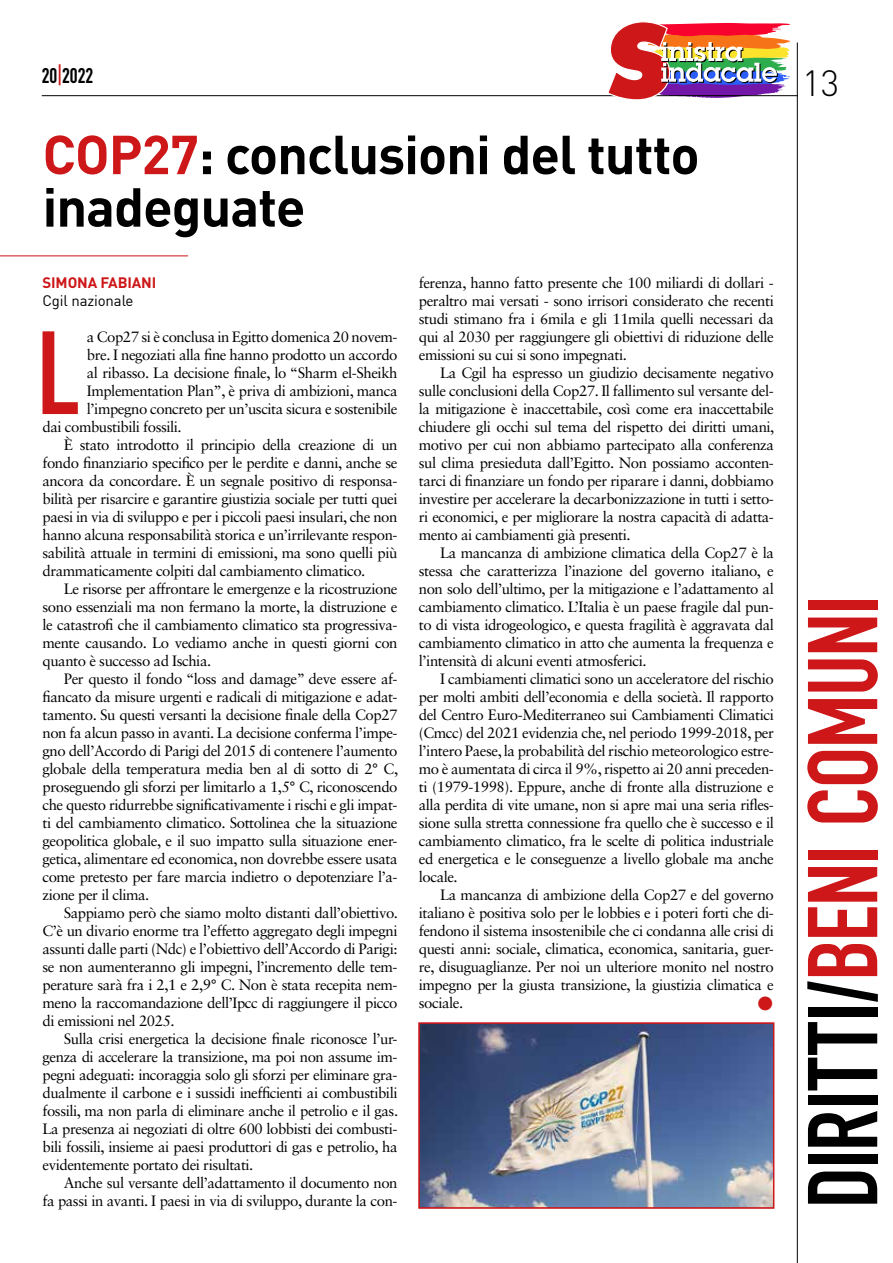
<style>
.page{position:relative;width:893px;height:1263px;background:#fff}
.page>*{position:absolute;margin:0;border:0;box-sizing:border-box;transform-origin:0 0}
.t1{font:116.1px "DIN Engschrift Std";color:#cd1719}
.t2{font:97.35px "DIN Engschrift Std";letter-spacing:-.02em;color:#cd1719}
.t3{font:700 54px/52.5px "DIN";letter-spacing:-.02em;color:#000}
.t4{font:300 36px "DIN";color:#000}
.t5{font:21px "DIN Engschrift Std";color:#000}
.t6{font:15px/18px "Sabon LT Std";letter-spacing:-.03em;color:#000;text-align:justify}
.t7{font:700 15px "DIN";letter-spacing:-.01em;color:#cd1719}
.t8{font:15px "DIN";letter-spacing:-.01em;color:#000}
.t9{font:15px "Zapf Dingbats IT Cby BT";color:#cd1719}
.s1{color:#cd1719}
.s2{color:#000}
</style>
<div class="page">
<hr style="left:42px;top:95px;width:756px;height:1px;background:#000">
<hr style="left:797px;top:43px;width:1px;height:1220px;background:#000">
<svg style="left:606px;top:22px;width:185px;height:78px"></svg>
<hr style="left:0;top:255px;width:188px;height:1px;background:#cd1719">
<img style="left:419px;top:1022px;width:355px;height:184px">
<div style="left:419px;top:1023px;width:355px;height:185px;border:1px solid #cd1719"></div>
<h3 class="t5" style="left:42px;top:63px;width:53px">20<span class="s1">|</span>2022</h3>
<h3 class="t4" style="left:802px;top:61px;width:39px">13</h3>
<h3 class="t3" style="left:43px;top:126px;width:659px"><span class="s1">COP27</span>: conclusioni del tutto inadeguate</h3>
<p class="t7" style="left:43px;top:273px;width:115px">SIMONA FABIANI</p>
<p class="t8" style="left:43px;top:291px;width:93px">Cgil nazionale</p>
<h1 class="t1" style="left:37px;top:305px;width:44px">L</h1>
<p class="t6" style="left:87px;top:328px;width:312px">a Cop27 si è conclusa in Egitto domenica 20 novem-</p>
<p class="t6" style="left:87px;top:346px;width:312px">bre. I negoziati alla fine hanno prodotto un accordo</p>
<p class="t6" style="left:87px;top:364px;width:312px">al ribasso. La decisione finale, lo “Sharm el-Sheikh</p>
<p class="t6" style="left:87px;top:382px;width:312px">Implementation Plan”, è priva di ambizioni, manca</p>
<p class="t6" style="left:87px;top:400px;width:312px">l’impegno concreto per un’uscita sicura e sostenibile</p>
<p class="t6" style="left:43px;top:418px;width:141px">dai combustibili fossili.</p>
<p class="t6" style="left:64px;top:436px;width:335px">È stato introdotto il principio della creazione di un</p>
<p class="t6" style="left:43px;top:454px;width:357px">fondo finanziario specifico per le perdite e danni, anche se</p>
<p class="t6" style="left:43px;top:472px;width:357px">ancora da concordare. È un segnale positivo di responsa-</p>
<p class="t6" style="left:43px;top:490px;width:357px">bilità per risarcire e garantire giustizia sociale per tutti quei</p>
<p class="t6" style="left:43px;top:508px;width:356px">paesi in via di sviluppo e per i piccoli paesi insulari, che non</p>
<p class="t6" style="left:43px;top:526px;width:357px">hanno alcuna responsabilità storica e un’irrilevante respon-</p>
<p class="t6" style="left:43px;top:544px;width:357px">sabilità attuale in termini di emissioni, ma sono quelli più</p>
<p class="t6" style="left:43px;top:562px;width:324px">drammaticamente colpiti dal cambiamento climatico.</p>
<p class="t6" style="left:64px;top:580px;width:335px">Le risorse per affrontare le emergenze e la ricostruzione</p>
<p class="t6" style="left:43px;top:598px;width:356px">sono essenziali ma non fermano la morte, la distruzione e</p>
<p class="t6" style="left:43px;top:616px;width:357px">le catastrofi che il cambiamento climatico sta progressiva-</p>
<p class="t6" style="left:43px;top:634px;width:357px">mente causando. Lo vediamo anche in questi giorni con</p>
<p class="t6" style="left:43px;top:652px;width:170px">quanto è successo ad Ischia.</p>
<p class="t6" style="left:64px;top:670px;width:335px">Per questo il fondo “loss and damage” deve essere af-</p>
<p class="t6" style="left:43px;top:688px;width:357px">fiancato da misure urgenti e radicali di mitigazione e adat-</p>
<p class="t6" style="left:43px;top:706px;width:357px">tamento. Su questi versanti la decisione finale della Cop27</p>
<p class="t6" style="left:43px;top:724px;width:357px">non fa alcun passo in avanti. La decisione conferma l’impe-</p>
<p class="t6" style="left:43px;top:742px;width:357px">gno dell’Accordo di Parigi del 2015 di contenere l’aumento</p>
<p class="t6" style="left:43px;top:760px;width:357px">globale della temperatura media ben al di sotto di 2° C,</p>
<p class="t6" style="left:43px;top:778px;width:357px">proseguendo gli sforzi per limitarlo a 1,5° C, riconoscendo</p>
<p class="t6" style="left:43px;top:796px;width:357px">che questo ridurrebbe significativamente i rischi e gli impat-</p>
<p class="t6" style="left:43px;top:814px;width:357px">ti del cambiamento climatico. Sottolinea che la situazione</p>
<p class="t6" style="left:43px;top:832px;width:357px">geopolitica globale, e il suo impatto sulla situazione ener-</p>
<p class="t6" style="left:43px;top:850px;width:357px">getica, alimentare ed economica, non dovrebbe essere usata</p>
<p class="t6" style="left:43px;top:868px;width:357px">come pretesto per fare marcia indietro o depotenziare l’a-</p>
<p class="t6" style="left:43px;top:886px;width:108px">zione per il clima.</p>
<p class="t6" style="left:64px;top:904px;width:336px">Sappiamo però che siamo molto distanti dall’obiettivo.</p>
<p class="t6" style="left:43px;top:922px;width:356px">C’è un divario enorme tra l’effetto aggregato degli impegni</p>
<p class="t6" style="left:43px;top:940px;width:357px">assunti dalle parti (Ndc) e l’obiettivo dell’Accordo di Parigi:</p>
<p class="t6" style="left:43px;top:958px;width:357px">se non aumenteranno gli impegni, l’incremento delle tem-</p>
<p class="t6" style="left:43px;top:976px;width:357px">perature sarà fra i 2,1 e 2,9° C. Non è stata recepita nem-</p>
<p class="t6" style="left:43px;top:994px;width:357px">meno la raccomandazione dell’Ipcc di raggiungere il picco</p>
<p class="t6" style="left:43px;top:1012px;width:134px">di emissioni nel 2025.</p>
<p class="t6" style="left:64px;top:1030px;width:335px">Sulla crisi energetica la decisione finale riconosce l’ur-</p>
<p class="t6" style="left:43px;top:1048px;width:357px">genza di accelerare la transizione, ma poi non assume im-</p>
<p class="t6" style="left:43px;top:1066px;width:356px">pegni adeguati: incoraggia solo gli sforzi per eliminare gra-</p>
<p class="t6" style="left:43px;top:1084px;width:357px">dualmente il carbone e i sussidi inefficienti ai combustibili</p>
<p class="t6" style="left:43px;top:1102px;width:357px">fossili, ma non parla di eliminare anche il petrolio e il gas.</p>
<p class="t6" style="left:43px;top:1120px;width:356px">La presenza ai negoziati di oltre 600 lobbisti dei combusti-</p>
<p class="t6" style="left:43px;top:1138px;width:357px">bili fossili, insieme ai paesi produttori di gas e petrolio, ha</p>
<p class="t6" style="left:43px;top:1156px;width:212px">evidentemente portato dei risultati.</p>
<p class="t6" style="left:64px;top:1174px;width:335px">Anche sul versante dell’adattamento il documento non</p>
<p class="t6" style="left:43px;top:1192px;width:357px">fa passi in avanti. I paesi in via di sviluppo, durante la con-</p>
<p class="t6" style="left:419px;top:274px;width:357px">ferenza, hanno fatto presente che 100 miliardi di dollari - peraltro mai versati - sono irrisori considerato che recenti studi stimano fra i 6mila e gli 11mila quelli necessari da qui al 2030 per raggiungere gli obiettivi di riduzione delle emissioni su cui si sono impegnati.</p>
<p class="t6" style="left:419px;top:364px;width:357px;text-indent:21px">La Cgil ha espresso un giudizio decisamente negativo sulle conclusioni della Cop27. Il fallimento sul versante del&shy;la mitigazione è inaccettabile, così come era inaccettabile chiudere gli occhi sul tema del rispetto dei diritti umani, motivo per cui non abbiamo partecipato alla conferenza sul clima presieduta dall’Egitto. Non possiamo acconten&shy;tarci di finanziare un fondo per riparare i danni, dobbiamo investire per accelerare la decarbonizzazione in tutti i setto&shy;ri economici, e per migliorare la nostra capacità di adatta&shy;mento ai cambiamenti già presenti.</p>
<p class="t6" style="left:419px;top:544px;width:357px;text-indent:21px">La mancanza di ambizione climatica della Cop27 è la stessa che caratterizza l’inazione del governo italiano, e non solo dell’ultimo, per la mitigazione e l’adattamento al cambiamento climatico. L’Italia è un paese fragile dal pun&shy;to di vista idrogeologico, e questa fragilità è aggravata dal cambiamento climatico in atto che aumenta la frequenza e l’intensità di alcuni eventi atmosferici.</p>
<p class="t6" style="left:419px;top:670px;width:357px;text-indent:21px">I cambiamenti climatici sono un acceleratore del rischio per molti ambiti dell’economia e della società. Il rapporto del Centro Euro-Mediterraneo sui Cambiamenti Climatici (Cmcc) del 2021 evidenzia che, nel periodo 1999-2018, per l’intero Paese, la probabilità del rischio meteorologico estre&shy;mo è aumentata di circa il 9%, rispetto ai 20 anni preceden&shy;ti (1979-1998). Eppure, anche di fronte alla distruzione e alla perdita di vite umane, non si apre mai una seria rifles&shy;sione sulla stretta connessione fra quello che è successo e il cambiamento climatico, fra le scelte di politica industriale ed energetica e le conseguenze a livello globale ma anche locale.</p>
<p class="t6" style="left:419px;top:886px;width:357px;text-indent:21px">La mancanza di ambizione della Cop27 e del governo italiano è positiva solo per le lobbies e i poteri forti che di&shy;fendono il sistema insostenibile che ci condanna alle crisi di questi anni: sociale, climatica, economica, sanitaria, guer&shy;re, disuguaglianze. Per noi un ulteriore monito nel nostro impegno per la giusta transizione, la giustizia climatica e sociale.</p>
<p class="t9" style="left:758px;top:996px;width:17px">●</p>
<h2 class="t2" style="left:786px;top:1208px;width:614px;rotate:-90deg"><span class="s2">DIRITTI/</span>BENI COMUNI</h2>
</div>
